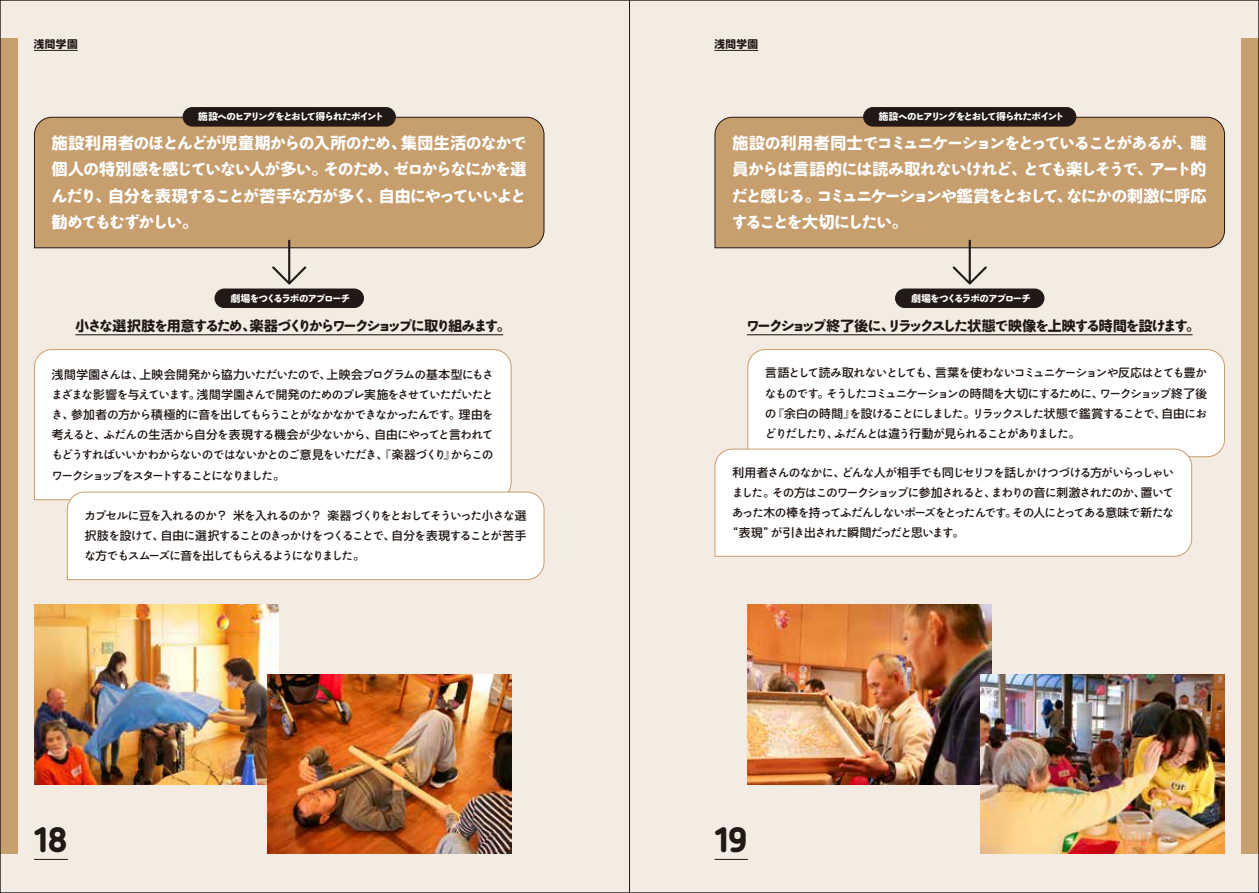
<style>
.page{position:relative;width:1259px;height:893px;background:#fff}
.page>*{position:absolute;margin:0;border:0;box-sizing:border-box;transform-origin:0 0}
.t1{font:900 35.1px "Netto Pro";color:#221815}
.t2{font:15.9px/26.5px "NPR Qunado Kn 2 W650";letter-spacing:-.1em;color:#fff;text-align:justify}
.t3{font:13.8px "NPR Qunado Kn 2 W650";letter-spacing:-.18em;color:#221815}
.t4{font:11.7px/20.2px "NPR Qunado Kn 2 W375";letter-spacing:-.125em;color:#221815;text-align:justify}
.t5{font:11.7px "NPR Qunado Kn 2 W375";letter-spacing:-.1em;color:#221815}
.t6{font:700 10.65px "Soft Go Std";letter-spacing:.035em;color:#221815}
.t7{font:9.6px "NPR Qunado Kn 2 W650";letter-spacing:-.14em;color:#fff}
.s1{font-family:"Soft Go Std";font-weight:700}
.s2{font-family:"Soft Go Std";font-weight:500}
.s3{font-family:"NPR Qunado Kn 2 W100"}
</style>
<div class="page">
<div style="left:629px;top:0;width:630px;height:893px;background:#f4ece2"></div>
<div style="left:0;top:0;width:629px;height:893px;background:#f4ece2"></div>
<div style="left:0;top:38px;width:17px;height:816px;background:#c79e6e"></div>
<div style="left:1242px;top:38px;width:17px;height:816px;background:#c79e6e"></div>
<hr style="left:714px;top:859px;width:34px;height:1px;background:#221815">
<hr style="left:714px;top:50px;width:44px;height:1px;background:#221815">
<hr style="left:34px;top:50px;width:44px;height:1px;background:#221815">
<div style="left:34px;top:116px;width:511px;height:133px;background:#c79e6e"></div>
<div style="left:714px;top:116px;width:511px;height:133px;background:#c79e6e"></div>
<hr style="left:34px;top:859px;width:34px;height:1px;background:#221815">
<div style="left:183px;top:108px;width:212px;height:18px;background:#221815;border-radius:9px"></div>
<div style="left:183px;top:107px;width:212px;height:19px;border:1px solid #221815;border-radius:9px"></div>
<div style="left:215px;top:289px;width:148px;height:18px;background:#221815;border-radius:9px"></div>
<div style="left:215px;top:289px;width:149px;height:19px;border:1px solid #221815;border-radius:9px"></div>
<div style="left:895px;top:289px;width:149px;height:18px;background:#221815;border-radius:9px"></div>
<div style="left:895px;top:289px;width:149px;height:19px;border:1px solid #221815;border-radius:9px"></div>
<div style="left:863px;top:108px;width:213px;height:18px;background:#221815;border-radius:9px"></div>
<div style="left:863px;top:107px;width:213px;height:19px;border:1px solid #221815;border-radius:9px"></div>
<img style="left:34px;top:605px;width:245px;height:179px">
<hr style="left:75px;top:334px;width:428px;height:1px;background:#221815">
<div style="left:34px;top:349px;width:478px;height:152px;background:#fff"></div>
<div style="left:66px;top:491px;width:479px;height:89px;background:#fff"></div>
<svg style="left:272px;top:240px;width:34px;height:45px"></svg>
<svg style="left:952px;top:240px;width:34px;height:45px"></svg>
<div style="left:747px;top:349px;width:478px;height:109px;background:#fff"></div>
<div style="left:714px;top:448px;width:478px;height:109px;background:#fff"></div>
<hr style="left:747px;top:334px;width:445px;height:1px;background:#221815">
<img style="left:747px;top:605px;width:245px;height:179px">
<img style="left:980px;top:674px;width:245px;height:180px">
<img style="left:267px;top:674px;width:244px;height:180px">
<p class="t6" style="left:34px;top:36px;width:45px">浅間学園</p>
<p class="t6" style="left:714px;top:36px;width:45px">浅間学園</p>
<p class="t7" style="left:198px;top:112px;width:187px"><span class="s1">施設</span>へのヒアリングをとおして<span class="s1">得</span>られたポイント</p>
<p class="t7" style="left:879px;top:112px;width:187px"><span class="s1">施設</span>へのヒアリングをとおして<span class="s1">得</span>られたポイント</p>
<h2 class="t2" style="left:52px;top:130px;width:476px"><span class="s1">施設利用者</span>のほとんどが<span class="s1">児童期</span>からの<span class="s1">入所</span>のため<span class="s1">、集団生活</span>のなかで<span class="s1">個人</span>の<span class="s1">特別感</span>を<span class="s1">感</span>じていない<span class="s1">人</span>が<span class="s1">多</span>い<span class="s1">。</span>そのため<span class="s1">、</span>ゼロからなにかを<span class="s1">選</span>んだり<span class="s1">、自分</span>を<span class="s1">表現</span>することが<span class="s1">苦手</span>な<span class="s1">方</span>が<span class="s1">多</span>く<span class="s1">、自由</span>にやっていいよと<span class="s1">勧</span>めてもむずかしい<span class="s1">。</span></h2>
<h2 class="t2" style="left:732px;top:130px;width:476px"><span class="s1">施設</span>の<span class="s1">利用者同士</span>でコミュニケーションをとっていることがあるが<span class="s1">、職員</span>からは<span class="s1">言語的</span>には<span class="s1">読</span>み<span class="s1">取</span>れないけれど<span class="s1">、</span>とても<span class="s1">楽</span>しそうで<span class="s1">、</span>アート<span class="s1">的</span>だと<span class="s1">感</span>じる<span class="s1">。</span>コミュニケーションや<span class="s1">鑑賞</span>をとおして<span class="s1">、</span>なにかの<span class="s1">刺激</span>に<span class="s1">呼応</span>することを<span class="s1">大切</span>にしたい<span class="s1">。</span></h2>
<p class="t7" style="left:231px;top:293px;width:121px"><span class="s1">劇場</span>をつくるラボのアプローチ</p>
<p class="t7" style="left:911px;top:293px;width:121px"><span class="s1">劇場</span>をつくるラボのアプローチ</p>
<p class="t3" style="left:75px;top:318px;width:436px"><span class="s1">小</span>さな<span class="s1">選択肢</span>を<span class="s1">用意</span>するため<span class="s1">、楽器</span>づくりからワークショップに<span class="s1">取</span>り<span class="s1">組</span>みます<span class="s1">。</span></p>
<p class="t4" style="left:51px;top:364px;width:444px"><span class="s2">浅間学園</span>さんは<span class="s2">、上映会開発</span>から<span class="s2">協力</span>いただいたので<span class="s2">、上映会</span>プログラムの<span class="s2">基本型</span>にもさまざまな<span class="s2">影響</span>を<span class="s2">与</span>えています<span class="s2">。浅間学園</span>さんで<span class="s2">開発</span>のためのプレ<span class="s2">実施</span>をさせていただいたとき<span class="s2">、参加者</span>の<span class="s2">方</span>から<span class="s2">積極的</span>に<span class="s2">音</span>を<span class="s2">出</span>してもらうことがなかなかできなかったんです<span class="s2">。理由</span>を<span class="s2">考</span>えると<span class="s2">、</span>ふだんの<span class="s2">生活</span>から<span class="s2">自分</span>を<span class="s2">表現</span>する<span class="s2">機会</span>が<span class="s2">少</span>ないから<span class="s2">、自由</span>にやってと<span class="s2">言</span>われてもどうすればいいかわからないのではないかとのご<span class="s2">意見</span>をいただき<span class="s2">、</span><span class="s3">『</span><span class="s2">楽器</span>づくり<span class="s3">』</span>からこのワークショップをスタートすることになりました<span class="s2">。</span></p>
<p class="t4" style="left:84px;top:506px;width:444px">カプセルに<span class="s2">豆</span>を<span class="s2">入</span>れるのか<span class="s2">？米</span>を<span class="s2">入</span>れるのか<span class="s2">？楽器</span>づくりをとおしてそういった<span class="s2">小</span>さな<span class="s2">選択肢</span>を<span class="s2">設</span>けて<span class="s2">、自由</span>に<span class="s2">選択</span>することのきっかけをつくることで<span class="s2">、自分</span>を<span class="s2">表現</span>することが<span class="s2">苦手</span>な<span class="s2">方</span>でもスムーズに<span class="s2">音</span>を<span class="s2">出</span>してもらえるようになりました<span class="s2">。</span></p>
<h1 class="t1" style="left:34px;top:815px;width:36px">18</h1>
<p class="t3" style="left:746px;top:318px;width:455px">ワークショップ<span class="s1">終了後</span>に<span class="s1">、</span>リラックスした<span class="s1">状態</span>で<span class="s1">映像</span>を<span class="s1">上映</span>する<span class="s1">時間</span>を<span class="s1">設</span>けます<span class="s1">。</span></p>
<p class="t4" style="left:765px;top:363px;width:444px"><span class="s2">言語</span>として<span class="s2">読</span>み<span class="s2">取</span>れないとしても<span class="s2">、言葉</span>を<span class="s2">使</span>わないコミュニケーションや<span class="s2">反応</span>はとても<span class="s2">豊</span>かなものです<span class="s2">。</span>そうしたコミュニケーションの<span class="s2">時間</span>を<span class="s2">大切</span>にするために<span class="s2">、</span>ワークショップ<span class="s2">終了後</span>の<span class="s3">『</span><span class="s2">余白</span>の<span class="s2">時間</span><span class="s3">』</span>を<span class="s2">設</span>けることにしました<span class="s2">。</span>リラックスした<span class="s2">状態</span>で<span class="s2">鑑賞</span>することで<span class="s2">、自由</span>におどりだしたり<span class="s2">、</span>ふだんとは<span class="s2">違</span>う<span class="s2">行動</span>が<span class="s2">見</span>られることがありました<span class="s2">。</span></p>
<p class="t5" style="left:732px;top:466px;width:443px"><span class="s2">利用者</span>さんのなかに<span class="s2">、</span>どんな<span class="s2">人</span>が<span class="s2">相手</span>でも<span class="s2">同</span>じセリフを<span class="s2">話</span>しかけつづける<span class="s2">方</span>がいらっしゃい</p>
<p class="t4" style="left:732px;top:483px;width:444px">ました<span class="s2">。</span>その<span class="s2">方</span>はこのワークショップに<span class="s2">参加</span>されると<span class="s2">、</span>まわりの<span class="s2">音</span>に<span class="s2">刺激</span>されたのか<span class="s2">、置</span>いて</p>
<p class="t4" style="left:732px;top:503px;width:444px">あった<span class="s2">木</span>の<span class="s2">棒</span>を<span class="s2">持</span>ってふだんしないポーズをとったんです<span class="s2">。</span>その<span class="s2">人</span>にとってある<span class="s2">意味</span>で<span class="s2">新</span>たな</p>
<p class="t4" style="left:726px;top:523px;width:239px"><span class="s2">“表現”</span>が<span class="s2">引</span>き<span class="s2">出</span>された<span class="s2">瞬間</span>だっだと<span class="s2">思</span>います<span class="s2">。</span></p>
<h1 class="t1" style="left:714px;top:815px;width:35px">19</h1>
</div>
